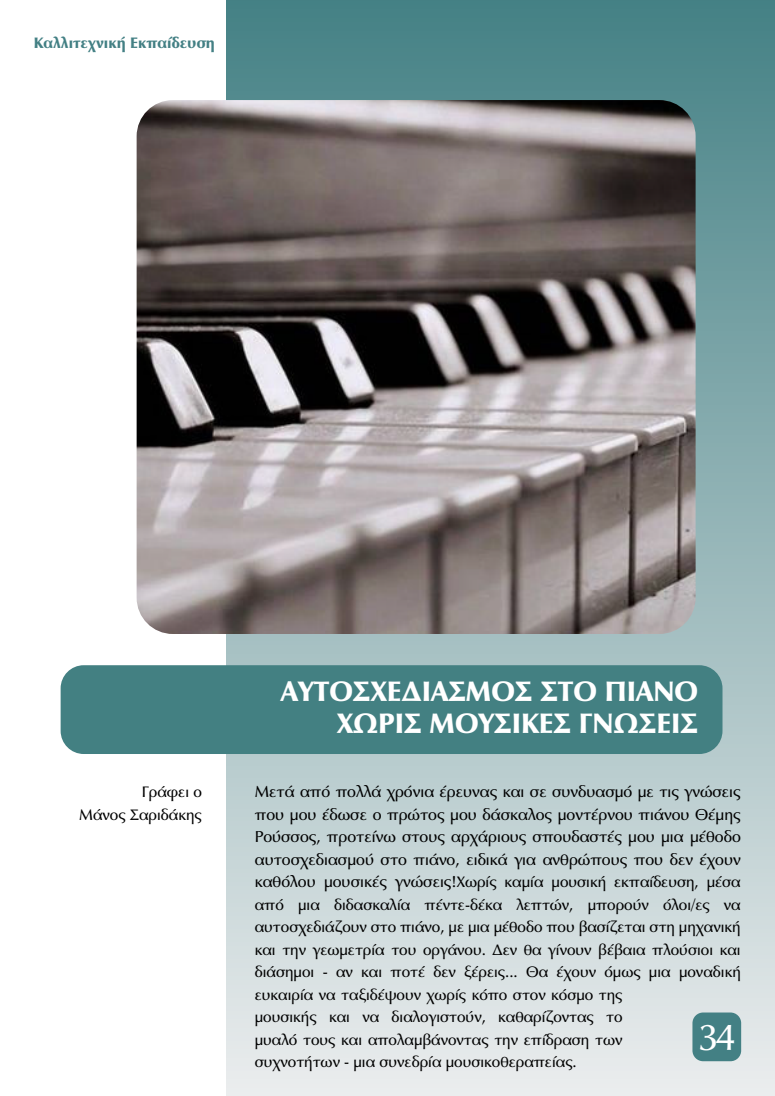
<style>
.page{position:relative;width:775px;height:1096px;background:#fff}
.page>*{position:absolute;margin:0;border:0;box-sizing:border-box;transform-origin:0 0}
.t1{font:38.44px "Epigrafica";color:#fff}
.t2{font:700 29px/31.8px "Epigrafica";color:#fff;text-align:right}
.t3{font:16.25px/22.5px "Epigrafica";color:#000;text-align:justify}
.t4{font:15.62px/22.5px "Epigrafica";color:#000}
.t5{font:700 15.62px "Epigrafica";color:#438084}
.s1{font-size:16.25px}
</style>
<div class="page">
<div style="left:226px;top:0;width:549px;height:1096px;background:linear-gradient(to bottom,#448185,#ebedee)"></div>
<div style="left:692px;top:1012px;width:49px;height:49px;background:#438084;border-radius:11px"></div>
<div style="left:61px;top:665px;width:661px;height:89px;background:#438082;border-radius:23px"></div>
<img style="left:137px;top:100px;width:559px;height:534px">
<p class="t5" style="left:34px;top:33px;width:183px">Καλλιτεχνική Εκπαίδευση</p>
<p class="t4" style="left:79px;top:780px;width:124px;text-align:right">Γράφει ο<br>Μάνος Σαριδάκης</p>
<h2 class="t2" style="left:281px;top:675px;width:419px">ΑΥΤΟΣΧΕΔΙΑΣΜΟΣ ΣΤΟ ΠΙΑΝΟ<br>ΧΩΡΙΣ ΜΟΥΣΙΚΕΣ ΓΝΩΣΕΙΣ</h2>
<p class="t3" style="left:255px;top:780px;width:488px">Μετά από πολλά χρόνια έρευνας και σε συνδυασμό με τις γνώσεις που μου έδωσε ο πρώτος μου δάσκαλος μοντέρνου πιάνου Θέμης Ρούσσος, προτείνω στους αρχάριους σπουδαστές μου μια μέθοδο αυτοσχεδιασμού στο πιάνο, ειδικά για ανθρώπους που δεν έχουν</p>
<p class="t4" style="left:255px;top:870px;width:488px"><span class="s1">καθόλου μουσικές γνώσεις!</span>Χωρίς καμία μουσική εκπαίδευση, μέσα από μια διδασκαλία πέντε-δέκα λεπτών, μπορούν όλοι/ες να αυτοσχεδιάζουν στο πιάνο, με μια μέθοδο που βασίζεται στη μηχανική και την γεωμετρία του οργάνου. Δεν θα γίνουν βέβαια πλούσιοι και διάσημοι - αν και ποτέ δεν ξέρεις... Θα έχουν όμως μια μοναδική ευκαιρία να ταξιδέψουν χωρίς κόπο στον κόσμο της<br>μουσικής και να διαλογιστούν, καθαρίζοντας το<br>μυαλό τους και απολαμβάνοντας την επίδραση των<br>συχνοτήτων - μια συνεδρία μουσικοθεραπείας.</p>
<h1 class="t1" style="left:698px;top:1014px;width:39px">34</h1>
</div>
